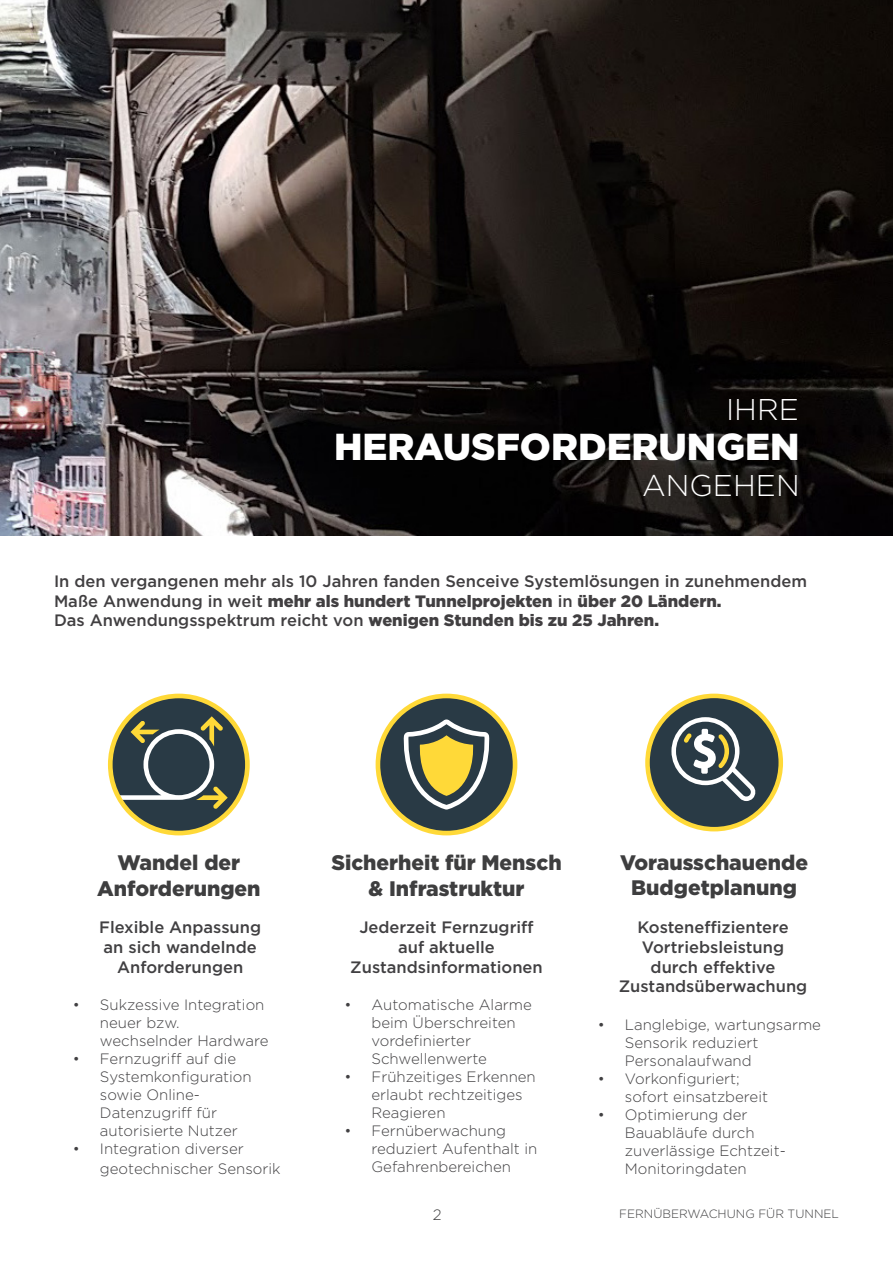
<style>
.page{position:relative;width:893px;height:1263px;background:#fff}
.page>*{position:absolute;margin:0;border:0;box-sizing:border-box;transform-origin:0 0}
.t1{font:900 37.5px "Gotham";color:#fff}
.t2{font:300 30px "Gotham";color:#fff}
.t3{font:900 21px/25.2px "Gotham";color:#3e3e3f;text-align:center}
.t4{font:500 16.5px/19.5px "Gotham";color:#413f41}
.t5{font:500 16.5px/19.8px "Gotham";color:#414042;text-align:center}
.t6{font:300 15px/18px "Gotham";color:#414042}
.t7{font:300 15px "Gotham";color:#3e3e3f}
.t8{font:300 12px "Gotham";color:#3e3e3f}
.s1{font-weight:900}
</style>
<div class="page">
<img style="left:0;top:0;width:893px;height:536px">
<svg style="left:108px;top:694px;width:142px;height:141px"></svg>
<svg style="left:376px;top:694px;width:141px;height:141px"></svg>
<svg style="left:645px;top:694px;width:138px;height:137px"></svg>
<p class="t2" style="left:726px;top:393px;width:74px">IHRE</p>
<p class="t1" style="left:334px;top:425px;width:467px">HERAUSFORDERUNGEN</p>
<p class="t2" style="left:642px;top:469px;width:159px">ANGEHEN</p>
<p class="t4" style="left:54px;top:571px;width:755px">In den vergangenen mehr als 10 Jahren fanden Senceive Systemlösungen in zunehmendem<br>Maße Anwendung in weit <span class="s1">mehr als hundert Tunnelprojekten</span> in <span class="s1">über 20 Ländern.<br></span>Das Anwendungsspektrum reicht von <span class="s1">wenigen Stunden bis zu 25 Jahren.</span></p>
<p class="t3" style="left:97px;top:850px;width:165px">Wandel der<br>Anforderungen</p>
<p class="t3" style="left:331px;top:850px;width:232px">Sicherheit für Mensch &amp; Infrastruktur</p>
<p class="t3" style="left:620px;top:849px;width:189px">Vorausschauende<br>Budgetplanung</p>
<p class="t5" style="left:99px;top:917px;width:163px">Flexible Anpassung an sich wandelnde<br>Anforderungen</p>
<p class="t6" style="left:100px;top:996px;width:170px;text-indent:-27px">• Sukzessive Integration neuer bzw. wechselnder Hardware</p>
<p class="t6" style="left:100px;top:1050px;width:153px;text-indent:-27px">• Fernzugriff auf die<br>Systemkonfiguration sowie Online-<br>Datenzugriff für autorisierte Nutzer</p>
<p class="t6" style="left:100px;top:1139px;width:182px;line-height:19.8px;text-indent:-27px">• Integration diverser geotechnischer Sensorik</p>
<p class="t5" style="left:350px;top:917px;width:194px">Jederzeit Fernzugriff auf aktuelle<br>Zustandsinformationen</p>
<p class="t6" style="left:371px;top:996px;width:162px;text-indent:-27px">• Automatische Alarme beim Überschreiten vordefinierter<br>Schwellenwerte</p>
<p class="t6" style="left:371px;top:1068px;width:166px;text-indent:-27px">• Frühzeitiges Erkennen erlaubt rechtzeitiges<br>Reagieren</p>
<p class="t6" style="left:371px;top:1122px;width:167px;text-indent:-27px">• Fernüberwachung reduziert Aufenthalt in<br>Gefahrenbereichen</p>
<p class="t5" style="left:619px;top:917px;width:190px">Kosteneffizientere<br>Vortriebsleistung durch effektive<br>Zustandsüberwachung</p>
<p class="t6" style="left:625px;top:1016px;width:198px;text-indent:-27px">• Langlebige, wartungsarme<br>Sensorik reduziert<br>Personalaufwand</p>
<p class="t6" style="left:625px;top:1070px;width:145px;text-indent:-27px">• Vorkonfiguriert; sofort einsatzbereit</p>
<p class="t6" style="left:625px;top:1106px;width:162px;text-indent:-27px">• Optimierung der<br>Bauabläufe durch zuverlässige Echtzeit-<br>Monitoringdaten</p>
<p class="t7" style="left:433px;top:1206px;width:10px">2</p>
<p class="t8" style="left:619px;top:1207px;width:221px">FERNÜBERWACHUNG FÜR TUNNEL</p>
</div>
